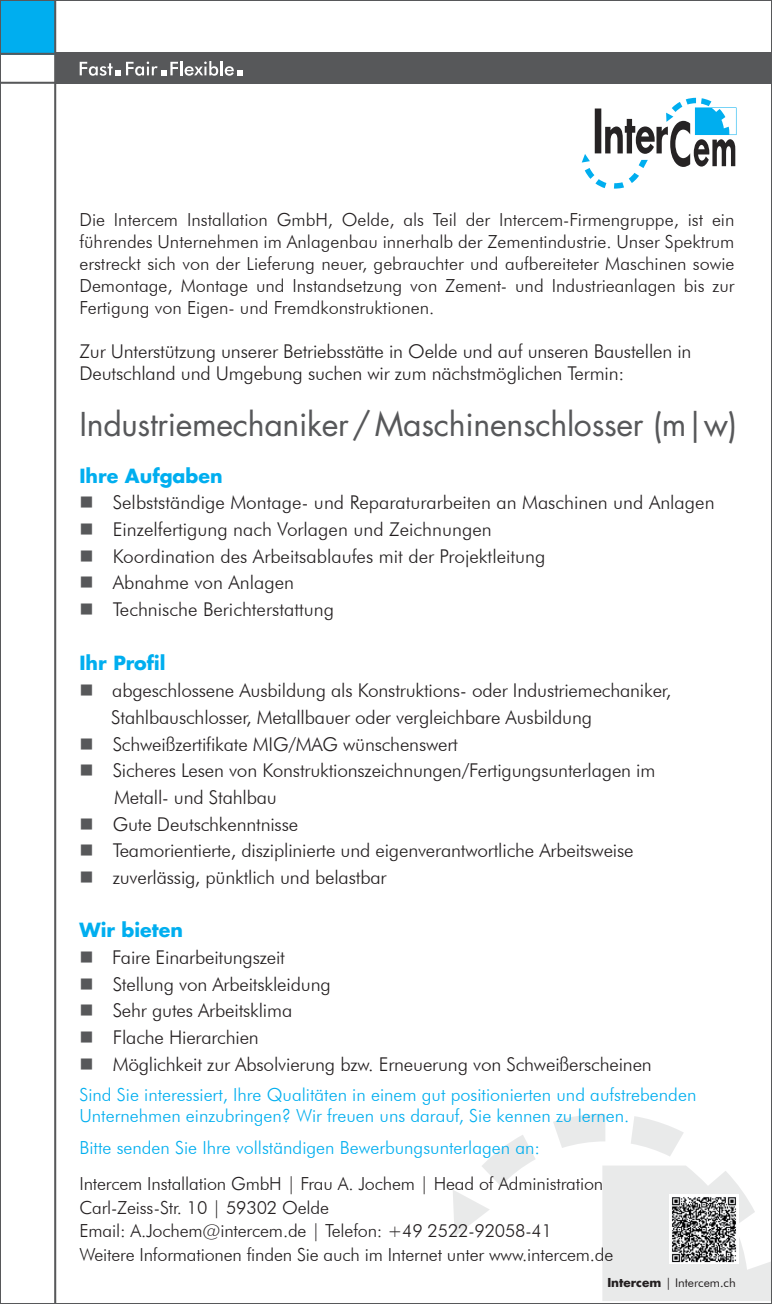
<style>
.page{position:relative;width:772px;height:1304px;background:#fff}
.page>*{position:absolute;margin:0;border:0;box-sizing:border-box;transform-origin:0 0}
.t1{font:32px "Futura Std";letter-spacing:-.01em;color:#57585a}
.t2{font:300 19px/26.6px "Futura BT";letter-spacing:-.01em;color:#231f20}
.t3{font:700 19px "Futura Std";color:#00aeef}
.t4{font:300 18px/22px "Futura BT";letter-spacing:-.01em;color:#231f20;text-align:justify}
.t5{font:300 18px/21px "Futura BT";color:#00aeef}
.t6{font:12px "Futura BT";color:#231f20}
.s1{color:#57585a}
.s2{font-family:"Futura Std";font-weight:700}
</style>
<div class="page">
<div style="left:0;top:1px;width:54px;height:54px;background:#00aeef"></div>
<div style="left:55px;top:53px;width:716px;height:31px;background:#57585a"></div>
<svg style="left:80px;top:61px;width:163px;height:15px"></svg>
<svg style="left:602px;top:1166px;width:167px;height:135px"></svg>
<svg style="left:631px;top:1116px;width:52px;height:40px"></svg>
<svg style="left:553px;top:1114px;width:52px;height:34px"></svg>
<svg style="left:453px;top:1135px;width:82px;height:101px"></svg>
<hr style="left:54px;top:0;width:2px;height:1304px;background:#57585a">
<hr style="left:0;top:82px;width:57px;height:2px;background:#57585a">
<hr style="left:0;top:53px;width:54px;height:2px;background:#57585a">
<svg style="left:581px;top:98px;width:154px;height:91px"></svg>
<div style="left:668px;top:1195px;width:70px;height:69px;background:#fff"></div>
<img style="left:672px;top:1197px;width:64px;height:65px">
<p class="t4" style="left:79px;top:209px;width:656px">Die Intercem Installation GmbH, Oelde, als Teil der Intercem-Firmengruppe, ist ein führendes Unternehmen im Anlagenbau innerhalb der Zementindustrie. Unser Spektrum erstreckt sich von der Lieferung neuer, gebrauchter und aufbereiteter Maschinen sowie Demontage, Montage und Instandsetzung von Zement- und Industrieanlagen bis zur Fertigung von Eigen- und Fremdkonstruktionen.</p>
<p class="t2" style="left:79px;top:340px;width:613px;line-height:22px">Zur Unterstützung unserer Betriebsstätte in Oelde und auf unseren Baustellen in<br>Deutschland und Umgebung suchen wir zum nächstmöglichen Termin:</p>
<h1 class="t1" style="left:79px;top:404px;width:658px">Industriemechaniker/ Maschinenschlosser (m|w)</h1>
<p class="t3" style="left:79px;top:463px;width:145px">Ihre Aufgaben</p>
<p class="t2" style="left:79px;top:489px;width:636px"><span class="s1">■</span> Selbstständige Montage- und Reparaturarbeiten an Maschinen und Anlagen</p>
<p class="t2" style="left:79px;top:516px;width:413px"><span class="s1">■</span> Einzelfertigung nach Vorlagen und Zeichnungen</p>
<p class="t2" style="left:79px;top:543px;width:467px"><span class="s1">■</span> Koordination des Arbeitsablaufes mit der Projektleitung</p>
<p class="t2" style="left:79px;top:569px;width:216px"><span class="s1">■</span> Abnahme von Anlagen</p>
<p class="t2" style="left:79px;top:596px;width:256px"><span class="s1">■</span> Technische Berichterstattung</p>
<p class="t3" style="left:79px;top:651px;width:87px">Ihr Profil</p>
<p class="t2" style="left:111px;top:677px;width:561px;text-indent:-32px"><span class="s1">■</span> abgeschlossene Ausbildung als Konstruktions- oder Industriemechaniker,<br>Stahlbauschlosser, Metallbauer oder vergleichbare Ausbildung</p>
<p class="t2" style="left:79px;top:730px;width:380px"><span class="s1">■</span> Schweißzertifikate MIG/MAG wünschenswert</p>
<p class="t2" style="left:114px;top:757px;width:542px;text-indent:-35px"><span class="s1">■</span> Sicheres Lesen von Konstruktionszeichnungen/Fertigungsunterlagen im<br>Metall- und Stahlbau</p>
<p class="t2" style="left:79px;top:810px;width:220px"><span class="s1">■</span> Gute Deutschkenntnisse</p>
<p class="t2" style="left:79px;top:837px;width:555px"><span class="s1">■</span> Teamorientierte, disziplinierte und eigenverantwortliche Arbeitsweise</p>
<p class="t2" style="left:79px;top:864px;width:308px"><span class="s1">■</span> zuverlässig, pünktlich und belastbar</p>
<p class="t3" style="left:79px;top:917px;width:105px">Wir bieten</p>
<p class="t2" style="left:79px;top:944px;width:207px"><span class="s1">■</span> Faire Einarbeitungszeit</p>
<p class="t2" style="left:79px;top:970px;width:252px"><span class="s1">■</span> Stellung von Arbeitskleidung</p>
<p class="t2" style="left:79px;top:997px;width:214px"><span class="s1">■</span> Sehr gutes Arbeitsklima</p>
<p class="t2" style="left:79px;top:1024px;width:181px"><span class="s1">■</span> Flache Hierarchien</p>
<p class="t2" style="left:79px;top:1050px;width:573px"><span class="s1">■</span> Möglichkeit zur Absolvierung bzw. Erneuerung von Schweißerscheinen</p>
<p class="t5" style="left:79px;top:1084px;width:618px">Sind Sie interessiert, Ihre Qualitäten in einem gut positionierten und aufstrebenden<br>Unternehmen einzubringen? Wir freuen uns darauf, Sie kennen zu lernen.</p>
<p class="t5" style="left:79px;top:1137px;width:462px">Bitte senden Sie Ihre vollständigen Bewerbungsunterlagen an:</p>
<p class="t4" style="left:79px;top:1171px;width:535px;line-height:24px;text-align:left">Intercem Installation GmbH | Frau A. Jochem | Head of Administration Carl-Zeiss-Str. 10 | 59302 Oelde<br>Email: A.Jochem@intercem.de | Telefon: +49 2522-92058-41<br>Weitere Informationen finden Sie auch im Internet unter www.intercem.de</p>
<p class="t6" style="left:607px;top:1275px;width:130px"><span class="s2">Intercem</span> | Intercem.ch</p>
</div>
